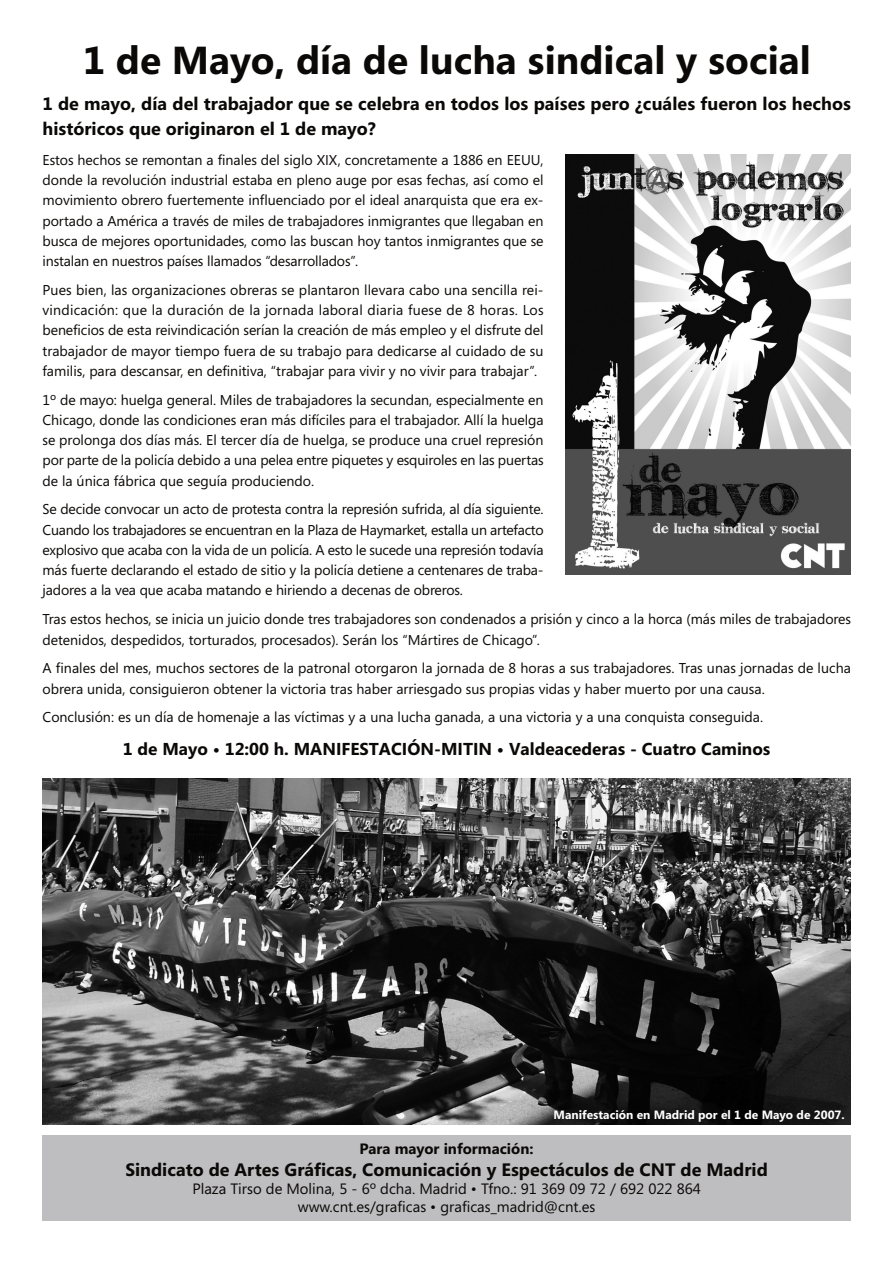
<style>
.page{position:relative;width:893px;height:1263px;background:#fff}
.page>*{position:absolute;margin:0;border:0;box-sizing:border-box;transform-origin:0 0}
.t1{font:700 39px "Segoe";color:#0b0907}
.t2{font:700 18px/25.2px "Segoe";color:#0b0907}
.t3{font:700 17.25px "Segoe";color:#0b0907}
.t4{font:15px/18px "Segoe";color:#0b0907;text-align:center}
.t5{font:700 15px "Segoe";color:#0b0907}
.t6{font:14.25px/20.2px "Segoe";color:#0b0907;text-align:justify}
.t7{font:700 12px "Segoe";color:#fff}
</style>
<div class="page">
<img style="left:43px;top:778px;width:807px;height:346px">
<div style="left:43px;top:1135px;width:807px;height:85px;background:#bebdbf"></div>
<img style="left:565px;top:154px;width:285px;height:420px">
<h1 class="t1" style="left:83px;top:45px;width:730px">1 de Mayo, día de lucha sindical y social</h1>
<p class="t2" style="left:43px;top:93px;width:810px">1 de mayo, día del trabajador que se celebra en todos los países pero ¿cuáles fueron los hechos históricos que originaron el 1 de mayo?</p>
<p class="t6" style="left:43px;top:151px;width:502px">Estos hechos se remontan a finales del siglo XIX, concretamente a 1886 en EEUU, donde la revolución industrial estaba en pleno auge por esas fechas, así como el movimiento obrero fuertemente influenciado por el ideal anarquista que era ex&shy;portado a América a través de miles de trabajadores inmigrantes que llegaban en busca de mejores oportunidades, como las buscan hoy tantos inmigrantes que se instalan en nuestros países llamados “desarrollados”.</p>
<p class="t6" style="left:43px;top:281px;width:503px">Pues bien, las organizaciones obreras se plantaron llevara cabo una sencilla rei&shy;vindicación: que la duración de la jornada laboral diaria fuese de 8 horas. Los beneficios de esta reivindicación serían la creación de más empleo y el disfrute del trabajador de mayor tiempo fuera de su trabajo para dedicarse al cuidado de su familis, para descansar, en definitiva, “trabajar para vivir y no vivir para trabajar”.</p>
<p class="t6" style="left:43px;top:391px;width:503px">1º de mayo: huelga general. Miles de trabajadores la secundan, especialmente en Chicago, donde las condiciones eran más difíciles para el trabajador. Allí la huelga se prolonga dos días más. El tercer día de huelga, se produce una cruel represión por parte de la policía debido a una pelea entre piquetes y esquiroles en las puertas de la única fábrica que seguía produciendo.</p>
<p class="t6" style="left:43px;top:501px;width:503px">Se decide convocar un acto de protesta contra la represión sufrida, al día siguiente.<br>Cuando los trabajadores se encuentran en la Plaza de Haymarket, estalla un artefacto explosivo que acaba con la vida de un policía. A esto le sucede una represión todavía más fuerte declarando el estado de sitio y la policía detiene a centenares de traba&shy;jadores a la vea que acaba matando e hiriendo a decenas de obreros.</p>
<p class="t6" style="left:43px;top:611px;width:810px">Tras estos hechos, se inicia un juicio donde tres trabajadores son condenados a prisión y cinco a la horca (más miles de trabajadores detenidos, despedidos, torturados, procesados). Serán los “Mártires de Chicago”.</p>
<p class="t6" style="left:43px;top:660px;width:810px">A finales del mes, muchos sectores de la patronal otorgaron la jornada de 8 horas a sus trabajadores. Tras unas jornadas de lucha obrera unida, consiguieron obtener la victoria tras haber arriesgado sus propias vidas y haber muerto por una causa.</p>
<p class="t6" style="left:43px;top:709px;width:722px">Conclusión: es un día de homenaje a las víctimas y a una lucha ganada, a una victoria y a una conquista conseguida.</p>
<p class="t3" style="left:123px;top:743px;width:649px">1 de Mayo • 12:00 h. MANIFESTACIÓN-MITIN • Valdeacederas - Cuatro Caminos</p>
<p class="t7" style="left:553px;top:1110px;width:293px">Manifestación en Madrid por el 1 de Mayo de 2007.</p>
<p class="t5" style="left:360px;top:1143px;width:175px">Para mayor información:</p>
<p class="t2" style="left:126px;top:1159px;width:644px">Sindicato de Artes Gráficas, Comunicación y Espectáculos de CNT de Madrid</p>
<p class="t4" style="left:192px;top:1181px;width:510px">Plaza Tirso de Molina, 5 - 6º dcha. Madrid • Tfno.: 91 369 09 72 / 692 022 864 www.cnt.es/graficas • graficas_madrid@cnt.es</p>
</div>
